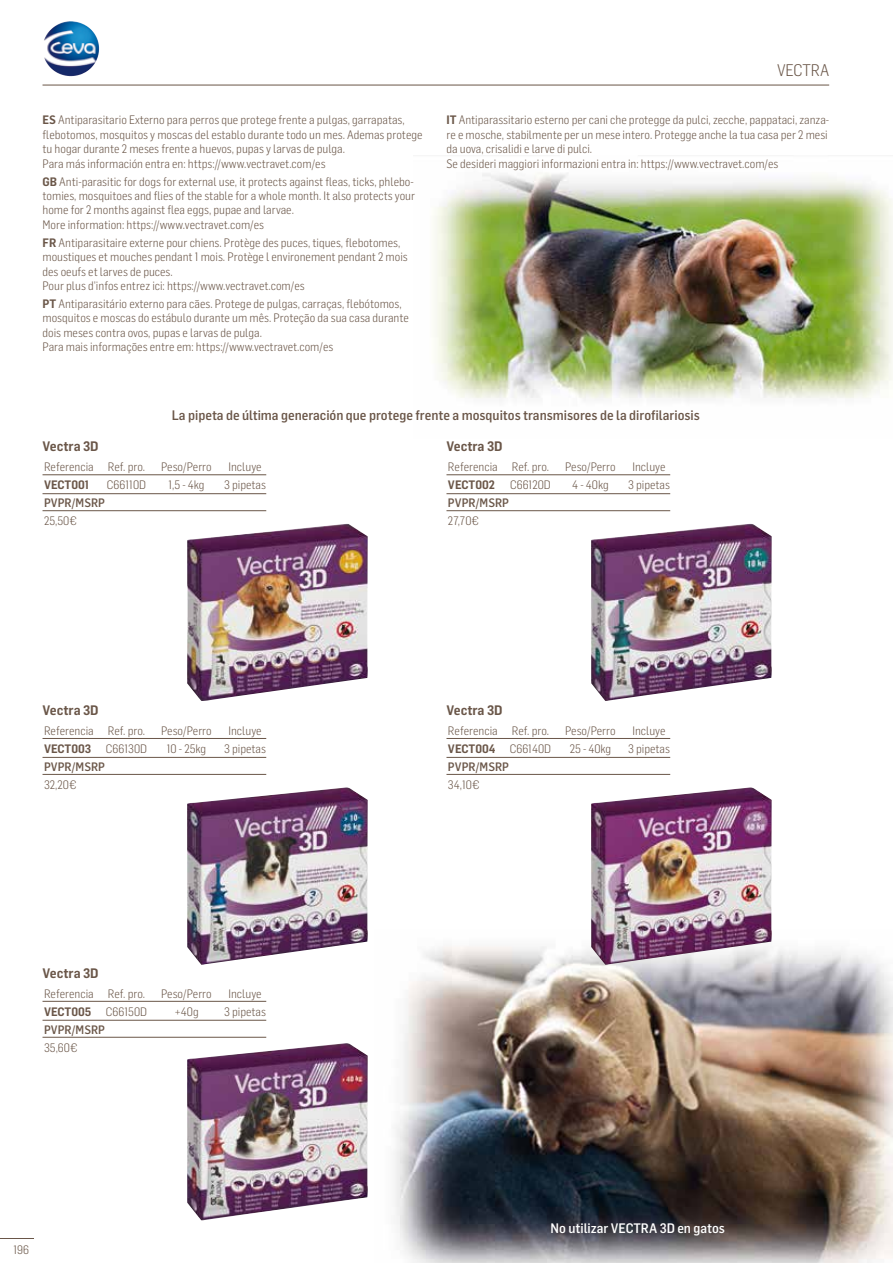
<style>
.page{position:relative;width:893px;height:1263px;background:#fff}
.page>*{position:absolute;margin:0;border:0;box-sizing:border-box;transform-origin:0 0}
.t1{font:300 16.5px "Flama Semicondensed";color:#6a5648}
.t2{font:500 13.5px "Flama Semicondensed";color:#6a5648}
.t3{font:600 13.5px "Flama Semicondensed";color:#6a5648}
.t4{font:500 13.5px "Flama Semicondensed";color:#fff}
.t5{font:300 12px/14.4px "Flama Semicondensed";color:#6a5648}
.t6{font:600 12px "Flama Semicondensed";color:#6a5648}
.t7{font:500 12px "Flama Semicondensed";color:#6a5648}
.s1{font-weight:600}
.s2{font-weight:300}
</style>
<div class="page">
<hr style="left:43px;top:85px;width:786px;height:1px;background:#6a5648">
<hr style="left:0;top:1238px;width:34px;height:1px;background:#6a5648">
<img style="left:394px;top:946px;width:499px;height:317px">
<img style="left:434px;top:173px;width:459px;height:228px">
<img style="left:44px;top:21px;width:26px;height:44px">
<hr style="left:43px;top:493px;width:223px;height:1px;background:#6a5648">
<hr style="left:43px;top:510px;width:223px;height:1px;background:#6a5648">
<hr style="left:43px;top:474px;width:223px;height:1px;background:#6a5648">
<hr style="left:43px;top:757px;width:223px;height:1px;background:#6a5648">
<hr style="left:43px;top:774px;width:223px;height:1px;background:#6a5648">
<hr style="left:43px;top:738px;width:223px;height:1px;background:#6a5648">
<hr style="left:446px;top:493px;width:224px;height:1px;background:#6a5648">
<hr style="left:446px;top:510px;width:224px;height:1px;background:#6a5648">
<hr style="left:446px;top:474px;width:224px;height:1px;background:#6a5648">
<hr style="left:446px;top:757px;width:224px;height:1px;background:#6a5648">
<hr style="left:446px;top:774px;width:224px;height:1px;background:#6a5648">
<hr style="left:446px;top:738px;width:224px;height:1px;background:#6a5648">
<hr style="left:43px;top:1020px;width:223px;height:1px;background:#6a5648">
<hr style="left:43px;top:1037px;width:223px;height:1px;background:#6a5648">
<hr style="left:43px;top:1001px;width:223px;height:1px;background:#6a5648">
<img style="left:591px;top:524px;width:181px;height:177px">
<img style="left:591px;top:787px;width:181px;height:178px">
<img style="left:187px;top:787px;width:181px;height:178px">
<img style="left:187px;top:524px;width:181px;height:177px">
<img style="left:187px;top:1043px;width:181px;height:178px">
<p class="t5" style="left:43px;top:112px;width:381px"><span class="s1">ES</span> Antiparasitario Externo para perros que protege frente a pulgas, garrapatas, flebotomos, mosquitos y moscas del establo durante todo un mes. Ademas protege tu hogar durante 2 meses frente a huevos, pupas y larvas de pulga.<br>Para más información entra en: https://www.vectravet.com/es</p>
<p class="t5" style="left:43px;top:174px;width:374px"><span class="s1">GB</span> Anti-parasitic for dogs for external use, it protects against fleas, ticks, phlebo&shy;tomies, mosquitoes and flies of the stable for a whole month. It also protects your home for 2 months against flea eggs, pupae and larvae.<br>More information: https://www.vectravet.com/es</p>
<p class="t5" style="left:43px;top:235px;width:367px"><span class="s1">FR</span> Antiparasitaire externe pour chiens. Protège des puces, tiques, flebotomes, moustiques et mouches pendant 1 mois. Protège l environement pendant 2 mois des oeufs et larves de puces.<br>Pour plus d’infos entrez ici: https://www.vectravet.com/es</p>
<p class="t5" style="left:43px;top:296px;width:368px"><span class="s1">PT</span> Antiparasitário externo para cães. Protege de pulgas, carraças, flebótomos, mosquitos e moscas do estábulo durante um mês. Proteção da sua casa durante dois meses contra ovos, pupas e larvas de pulga.<br>Para mais informações entre em: https://www.vectravet.com/es</p>
<h1 class="t1" style="left:777px;top:60px;width:54px">VECTRA</h1>
<p class="t5" style="left:446px;top:112px;width:384px"><span class="s1">IT</span> Antiparassitario esterno per cani che protegge da pulci, zecche, pappataci, zanza&shy;re e mosche, stabilmente per un mese intero. Protegge anche la tua casa per 2 mesi da uova, crisalidi e larve di pulci.<br>Se desideri maggiori informazioni entra in: https://www.vectravet.com/es</p>
<p class="t2" style="left:172px;top:406px;width:530px">La pipeta de última generación que protege frente a mosquitos transmisores de la dirofilariosis</p>
<p class="t3" style="left:43px;top:437px;width:58px">Vectra 3D</p>
<p class="t5" style="left:44px;top:459px;width:103px">Referencia Ref. pro.</p>
<p class="t5" style="left:161px;top:459px;width:52px">Peso/Perro</p>
<p class="t5" style="left:228px;top:459px;width:35px">Incluye</p>
<p class="t6" style="left:44px;top:477px;width:47px">VECT001</p>
<p class="t5" style="left:107px;top:477px;width:41px">C66110D</p>
<p class="t5" style="left:168px;top:477px;width:38px">1,5 - 4kg</p>
<p class="t5" style="left:224px;top:477px;width:43px">3 pipetas</p>
<p class="t7" style="left:44px;top:495px;width:63px">PVPR/MSRP</p>
<p class="t5" style="left:44px;top:513px;width:34px">25,50€</p>
<p class="t3" style="left:446px;top:437px;width:58px">Vectra 3D</p>
<p class="t5" style="left:448px;top:459px;width:103px">Referencia Ref. pro.</p>
<p class="t5" style="left:565px;top:459px;width:52px">Peso/Perro</p>
<p class="t5" style="left:632px;top:459px;width:35px">Incluye</p>
<p class="t6" style="left:448px;top:477px;width:48px">VECT002</p>
<p class="t5" style="left:510px;top:477px;width:42px">C66120D</p>
<p class="t5" style="left:572px;top:477px;width:38px">4 - 40kg</p>
<p class="t5" style="left:628px;top:477px;width:43px">3 pipetas</p>
<p class="t7" style="left:448px;top:495px;width:63px">PVPR/MSRP</p>
<p class="t5" style="left:448px;top:513px;width:32px">27,70€</p>
<p class="t3" style="left:43px;top:701px;width:58px">Vectra 3D</p>
<p class="t5" style="left:44px;top:723px;width:103px">Referencia Ref. pro.</p>
<p class="t5" style="left:161px;top:723px;width:52px">Peso/Perro</p>
<p class="t5" style="left:228px;top:723px;width:35px">Incluye</p>
<p class="t6" style="left:44px;top:740px;width:105px">VECT003 <span class="s2">C66130D</span></p>
<p class="t5" style="left:167px;top:741px;width:41px">10 - 25kg</p>
<p class="t5" style="left:224px;top:741px;width:43px">3 pipetas</p>
<p class="t7" style="left:44px;top:759px;width:63px">PVPR/MSRP</p>
<p class="t5" style="left:44px;top:777px;width:34px">32,20€</p>
<p class="t3" style="left:43px;top:964px;width:58px">Vectra 3D</p>
<p class="t5" style="left:44px;top:985px;width:103px">Referencia Ref. pro.</p>
<p class="t5" style="left:161px;top:985px;width:52px">Peso/Perro</p>
<p class="t5" style="left:228px;top:985px;width:35px">Incluye</p>
<p class="t6" style="left:44px;top:1003px;width:105px">VECT005 <span class="s2">C66150D</span></p>
<p class="t5" style="left:174px;top:1003px;width:26px">+40g</p>
<p class="t5" style="left:224px;top:1003px;width:43px">3 pipetas</p>
<p class="t7" style="left:44px;top:1021px;width:63px">PVPR/MSRP</p>
<p class="t5" style="left:44px;top:1039px;width:35px">35,60€</p>
<p class="t5" style="left:13px;top:1242px;width:17px">196</p>
<p class="t3" style="left:446px;top:701px;width:58px">Vectra 3D</p>
<p class="t5" style="left:448px;top:723px;width:103px">Referencia Ref. pro.</p>
<p class="t5" style="left:565px;top:723px;width:52px">Peso/Perro</p>
<p class="t5" style="left:632px;top:723px;width:35px">Incluye</p>
<p class="t6" style="left:448px;top:740px;width:105px">VECT004 <span class="s2">C66140D</span></p>
<p class="t5" style="left:570px;top:741px;width:43px">25 - 40kg</p>
<p class="t5" style="left:628px;top:741px;width:43px">3 pipetas</p>
<p class="t7" style="left:448px;top:759px;width:63px">PVPR/MSRP</p>
<p class="t5" style="left:448px;top:777px;width:33px">34,10€</p>
<p class="t4" style="left:551px;top:1220px;width:176px">No utilizar VECTRA 3D en gatos</p>
</div>
